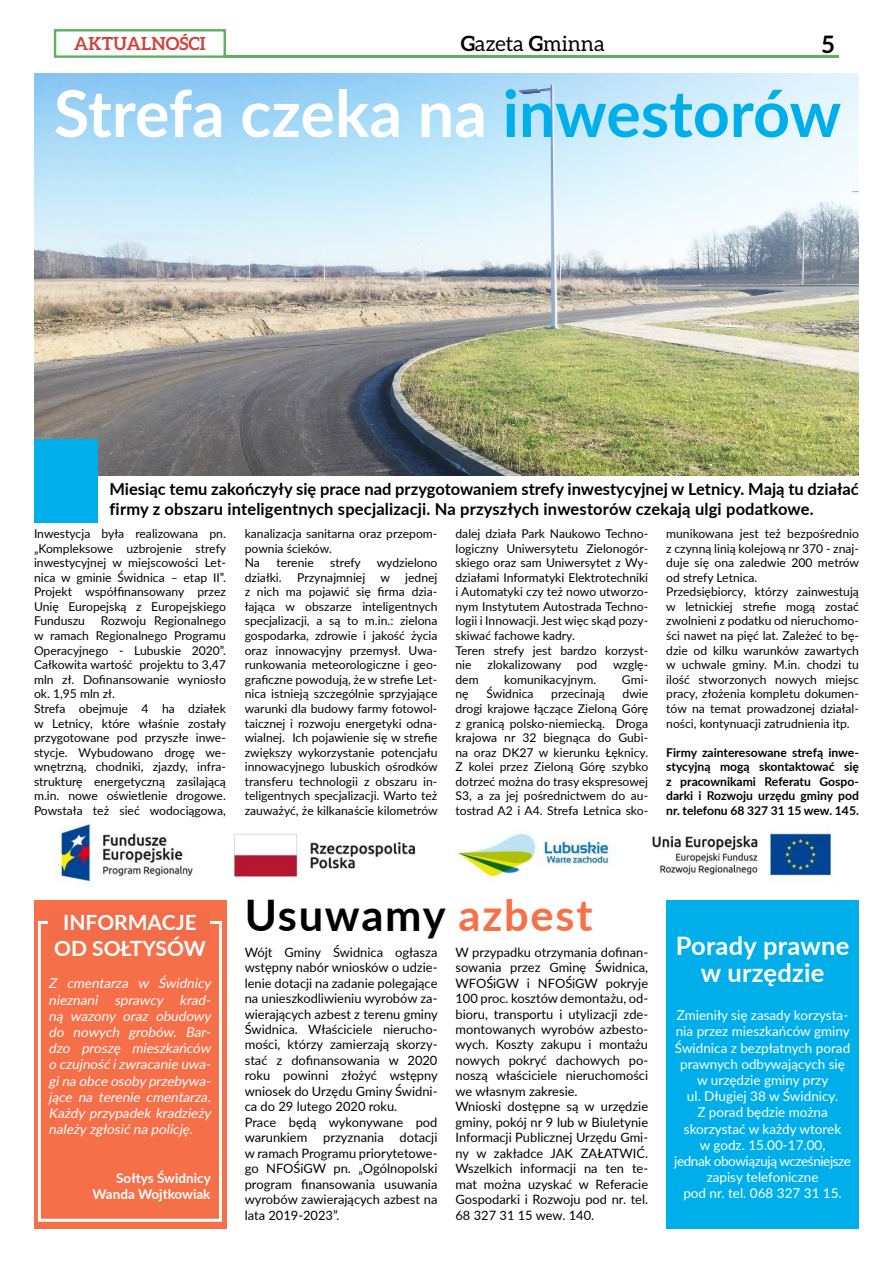
<style>
.page{position:relative;width:893px;height:1263px;background:#fff}
.page>*{position:absolute;margin:0;border:0;box-sizing:border-box;transform-origin:0 0}
.t1{font:700 64.5px "Lato";color:#fff}
.t2{font:700 43.5px "Lato";letter-spacing:.04em;color:#000}
.t3{font:700 25.5px/27px "Lato";letter-spacing:.01em;color:#fff;text-align:center}
.t4{font:700 24px "Aleo";color:#000}
.t5{font:700 21px/25.2px "Lato";color:#fff;text-align:center}
.t6{font:21px "Aleo";color:#000}
.t7{font:700 18px "Aleo";color:#d0433d}
.t8{font:700 16.5px/19.8px "Lato";color:#000}
.t9{font:13.5px/16.2px "Lato";color:#fff;text-align:center}
.t10{font:italic 13.5px/16.2px "Lato";color:#fff;text-align:justify}
.t11{font:700 13.5px/16.2px "Lato";color:#fff;text-align:right}
.t12{font:12.9px/15.5px "Lato";color:#000}
.t13{font:12.15px/14.5px "Lato";color:#000}
.t14{font:700 12.15px/14.5px "Lato";color:#000;text-align:justify}
.s1{font-weight:700}
.s2{color:#00afea}
.s3{color:#f57248}
</style>
<div class="page">
<div style="left:54px;top:29px;width:172px;height:29px;background:#fff;border:2px solid #5bb161"></div>
<hr style="left:226px;top:56px;width:613px;height:2px;background:#5bb161">
<div style="left:666px;top:901px;width:193px;height:328px;background:#00afea"></div>
<div style="left:34px;top:901px;width:193px;height:328px;background:#f56f49"></div>
<div style="left:38px;top:921px;width:184px;height:301px;border:3px solid #fff"></div>
<div style="left:49px;top:912px;width:161px;height:29px;background:#f26c49"></div>
<img style="left:34px;top:73px;width:825px;height:402px">
<div style="left:34px;top:439px;width:64px;height:84px;background:#00afea"></div>
<img style="left:54px;top:819px;width:778px;height:64px">
<h3 class="t7" style="left:74px;top:33px;width:133px">AKTUALNOŚCI</h3>
<h3 class="t6" style="left:461px;top:31px;width:146px"><span class="s1">G</span>azeta <span class="s1">G</span>minna</h3>
<h3 class="t4" style="left:822px;top:30px;width:14px">5</h3>
<h1 class="t1" style="left:54px;top:66px;width:789px">Strefa czeka na <span class="s2">inwestorów</span></h1>
<h3 class="t8" style="left:109px;top:478px;width:751px">Miesiąc temu zakończyły się prace nad przygotowaniem strefy inwestycyjnej w Letnicy. Mają tu działać firmy z obszaru inteligentnych specjalizacji. Na przyszłych inwestorów czekają ulgi podatkowe.</h3>
<p class="t13" style="left:245px;top:526px;width:194px">kanalizacja sanitarna oraz przepom&shy;pownia ścieków.<br>Na</p>
<p class="t13" style="left:34px;top:526px;width:194px;text-align:justify">Inwestycja była realizowana pn. „Kompleksowe uzbrojenie strefy inwestycyjnej w miejscowości Let&shy;nica w gminie Świdnica – etap II”.<br>Projekt współfinansowany przez Unię Europejską z Europejskiego Funduszu</p>
<p class="t13" style="left:455px;top:526px;width:194px">dalej działa Park Naukowo Techno&shy;logiczny Uniwersytetu Zielonogór&shy;skiego oraz sam Uniwersytet z Wy&shy;działami Informatyki Elektrotechniki i Automatyki czy też nowo utworzo&shy;nym Instytutem Autostrada Techno&shy;logii i Innowacji. Jest więc skąd pozy&shy;skiwać fachowe kadry.<br>Teren strefy jest bardzo korzyst&shy;nie</p>
<p class="t13" style="left:666px;top:526px;width:194px">munikowana jest też bezpośrednio z czynną linią kolejową nr 370 - znaj&shy;duje się ona zaledwie 200 metrów od strefy Letnica.<br>Przedsiębiorcy, którzy zainwestują w letnickiej strefie mogą zostać zwolnieni z podatku od nieruchomo&shy;ści nawet na pięć lat. Zależeć to bę&shy;dzie od kilku warunków zawartych w uchwale gminy. M.in. chodzi tu ilość stworzonych nowych miejsc pracy, złożenia kompletu dokumen&shy;tów na temat prowadzonej działal&shy;ności, kontynuacji zatrudnienia itp.</p>
<p class="t14" style="left:666px;top:744px;width:194px">Firmy zainteresowane strefą inwe&shy;stycyjną mogą skontaktować się z pracownikami Referatu Gospo&shy;darki i Rozwoju urzędu gminy pod nr. telefonu 68 327 31 15 wew. 145.</p>
<p class="t13" style="left:276px;top:555px;width:39px">terenie</p>
<p class="t13" style="left:330px;top:555px;width:32px">strefy</p>
<p class="t13" style="left:377px;top:555px;width:62px">wydzielono</p>
<p class="t13" style="left:245px;top:569px;width:38px">działki.</p>
<p class="t13" style="left:297px;top:569px;width:70px">Przynajmniej</p>
<p class="t13" style="left:380px;top:569px;width:11px">w</p>
<p class="t13" style="left:245px;top:569px;width:194px;text-align:justify;text-indent:160px">jednej z nich ma pojawić się firma dzia&shy;łająca w obszarze inteligentnych specjalizacji, a są to m.in.: zielona gospodarka, zdrowie i jakość życia oraz innowacyjny przemysł. Uwa&shy;runkowania meteorologiczne i geo&shy;graficzne powodują, że w strefie Let&shy;nica istnieją szczególnie sprzyjające warunki dla budowy farmy fotowol&shy;taicznej i rozwoju energetyki odna&shy;wialnej. Ich pojawienie się w strefie zwiększy wykorzystanie potencjału innowacyjnego lubuskich ośrodków transferu technologii z obszaru in&shy;teligentnych specjalizacji. Warto też zauważyć, że kilkanaście kilometrów</p>
<p class="t13" style="left:34px;top:613px;width:194px;text-indent:67px">Rozwoju Regionalnego w ramach Regionalnego Programu<br>Operacyjnego - Lubuskie 2020”.<br>Całkowita wartość projektu to 3,47 mln zł. Dofinansowanie wyniosło ok. 1,95 mln zł.<br>Strefa obejmuje 4 ha działek w Letnicy, które właśnie zostały przygotowane pod przyszłe inwe&shy;stycje. Wybudowano drogę we&shy;wnętrzną, chodniki, zjazdy, infra&shy;strukturę energetyczną zasilającą m.in. nowe oświetlenie drogowe.<br>Powstała też sieć wodociągowa,</p>
<p class="t13" style="left:487px;top:657px;width:75px">zlokalizowany</p>
<p class="t13" style="left:577px;top:657px;width:22px">pod</p>
<p class="t13" style="left:613px;top:657px;width:37px">wzglę-</p>
<p class="t13" style="left:455px;top:671px;width:25px">dem</p>
<p class="t13" style="left:504px;top:671px;width:94px">komunikacyjnym.</p>
<p class="t13" style="left:622px;top:671px;width:28px">Gmi-</p>
<p class="t13" style="left:455px;top:686px;width:15px">nę</p>
<p class="t13" style="left:486px;top:686px;width:49px">Świdnica</p>
<p class="t13" style="left:551px;top:686px;width:55px">przecinają</p>
<p class="t13" style="left:455px;top:686px;width:194px;text-align:justify;text-indent:167px">dwie drogi krajowe łączące Zieloną Górę z granicą polsko-niemiecką. Droga krajowa nr 32 biegnąca do Gubi&shy;na oraz DK27 w kierunku Łęknicy.<br>Z kolei przez Zieloną Górę szybko dotrzeć można do trasy ekspresowej S3, a za jej pośrednictwem do au&shy;tostrad A2 i A4. Strefa Letnica sko-</p>
<h3 class="t5" style="left:54px;top:909px;width:153px">INFORMACJE<br>OD SOŁTYSÓW</h3>
<p class="t10" style="left:49px;top:975px;width:167px">Z cmentarza w Świdnicy nieznani sprawcy krad&shy;ną wazony oraz obudowy do nowych grobów. Bar&shy;dzo proszę mieszkańców o czujność izwracanie uwa&shy;gina obce osoby przebywa&shy;jące na terenie cmentarza.<br>Każdy przypadek kradzieży należy zgłosić na policję.</p>
<p class="t11" style="left:93px;top:1169px;width:120px">Sołtys Świdnicy<br>Wanda Wojtkowiak</p>
<h2 class="t2" style="left:245px;top:883px;width:349px">Usuwamy <span class="s3">azbest</span></h2>
<p class="t12" style="left:245px;top:943px;width:194px">Wójt Gminy Świdnica ogłasza wstępny nabór wniosków o udzie&shy;lenie dotacji na zadanie polegające na unieszkodliwieniu wyrobów za&shy;wierających azbest z terenu gminy<br>Świdnica. Właściciele nierucho&shy;mości, którzy zamierzają skorzy&shy;stać z dofinansowania w 2020 roku powinni złożyć wstępny wniosek do Urzędu Gminy Świdni&shy;ca do 29 lutego 2020 roku.<br>Prace będą wykonywane pod warunkiem przyznania dotacji w ramach Programu priorytetowe&shy;go NFOŚiGW pn. „Ogólnopolski program finansowania usuwania wyrobów zawierających azbest na lata 2019-2023”.</p>
<p class="t12" style="left:455px;top:943px;width:194px">W przypadku otrzymania dofinan&shy;sowania przez Gminę Świdnica,<br>WFOŚiGW i NFOŚiGW pokryje<br>100 proc. kosztów demontażu, od&shy;bioru, transportu i utylizacji zde&shy;montowanych wyrobów azbesto&shy;wych. Koszty zakupu i montażu nowych pokryć dachowych po&shy;noszą właściciele nieruchomości we własnym zakresie.<br>Wnioski dostępne są w urzędzie gminy, pokój nr 9 lub w Biuletynie<br>Informacji Publicznej Urzędu Gmi&shy;ny w zakładce JAK ZAŁATWIĆ.<br>Wszelkich informacji na ten te&shy;mat można uzyskać w Referacie<br>Gospodarki i Rozwoju pod nr. tel.<br>68 327 31 15 wew. 140.</p>
<h3 class="t3" style="left:676px;top:931px;width:175px">Porady prawne w urzędzie</h3>
<p class="t9" style="left:674px;top:1007px;width:178px">Zmieniły się zasady korzysta&shy;nia przez mieszkańców gminy<br>Świdnica z bezpłatnych porad prawnych odbywających się w urzędzie gminy przy<br>ul. Długiej 38 w Świdnicy.<br>Z porad będzie można skorzystać w każdy wtorek<br>w godz. 15.00-17.00,<br>jednak obowiązują wcześniejsze zapisy telefoniczne<br>pod nr. tel. 068 327 31 15.</p>
</div>
